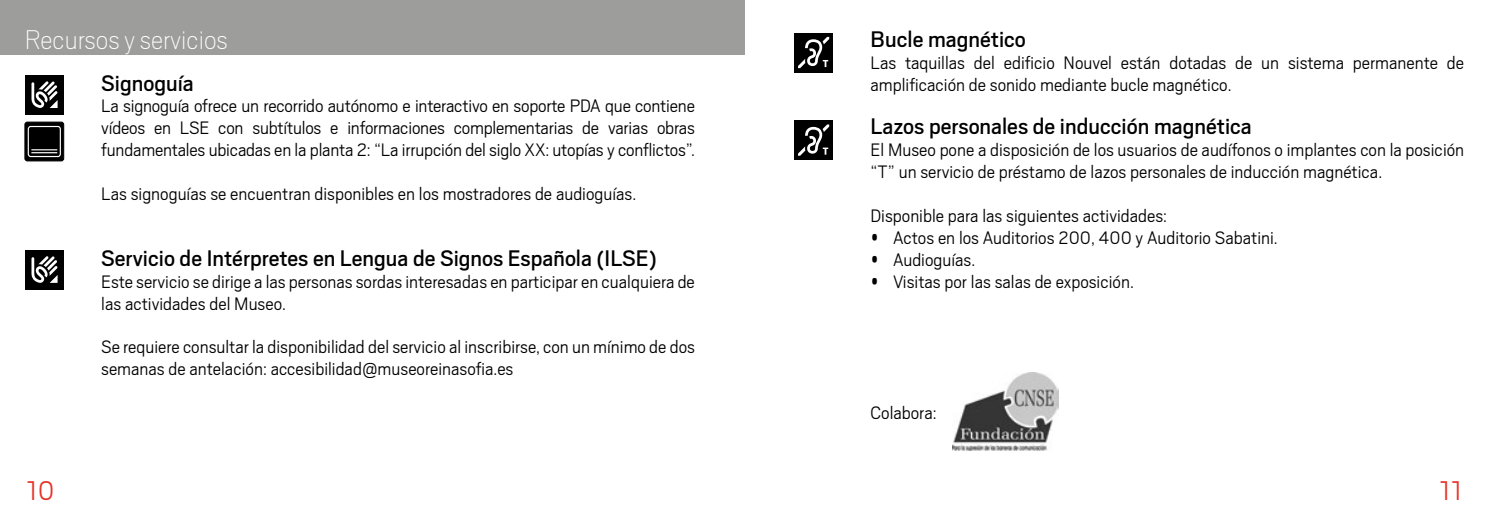
<style>
.page{position:relative;width:1489px;height:525px;background:#fff}
.page>*{position:absolute;margin:0;border:0;box-sizing:border-box;transform-origin:0 0}
.t1{font:100 30px "Scout";color:#fff}
.t2{font:300 30px "Scout";color:#e63329}
.t3{font:25px "Scout";color:#000}
.t4{font:300 20px/21.9px "Scout";color:#000}
</style>
<div class="page">
<div style="left:0;top:0;width:744px;height:54px;background:#9d9d9c"></div>
<div style="left:794px;top:120px;width:39px;height:39px;background:#000"></div>
<svg style="left:798px;top:124px;width:31px;height:32px"></svg>
<div style="left:794px;top:33px;width:39px;height:39px;background:#000"></div>
<svg style="left:798px;top:37px;width:31px;height:31px"></svg>
<div style="left:25px;top:75px;width:39px;height:39px;background:#000"></div>
<svg style="left:31px;top:81px;width:27px;height:27px"></svg>
<div style="left:25px;top:250px;width:39px;height:39px;background:#000"></div>
<svg style="left:31px;top:256px;width:27px;height:27px"></svg>
<svg style="left:25px;top:122px;width:39px;height:39px"></svg>
<div style="left:25px;top:122px;width:39px;height:39px;border:1px solid #000;border-radius:2px"></div>
<div style="left:28px;top:126px;width:32px;height:30px;background:#000;border-radius:3px"></div>
<div style="left:28px;top:126px;width:33px;height:31px;border:1px solid #fff;border-radius:3px"></div>
<svg style="left:31px;top:149px;width:26px;height:4px"></svg>
<img style="left:952px;top:372px;width:106px;height:78px">
<h1 class="t1" style="left:25px;top:20px;width:204px">Recursos y servicios</h1>
<p class="t3" style="left:101px;top:66px;width:94px">Signoguía</p>
<p class="t4" style="left:101px;top:94px;width:595px;text-align:justify">La signoguía ofrece un recorrido autónomo e interactivo en soporte PDA que contiene vídeos en LSE con subtítulos e informaciones complementarias de varias obras fundamentales ubicadas en la planta 2: “La irrupción del siglo XX: utopías y conflictos”.</p>
<p class="t4" style="left:101px;top:182px;width:536px">Las signoguías se encuentran disponibles en los mostradores de audioguías.</p>
<p class="t3" style="left:101px;top:241px;width:557px">Servicio de Intérpretes en Lengua de Signos Española (ILSE)</p>
<p class="t4" style="left:101px;top:269px;width:595px">Este servicio se dirige a las personas sordas interesadas en participar en cualquiera de las actividades del Museo.</p>
<p class="t4" style="left:101px;top:335px;width:595px">Se requiere consultar la disponibilidad del servicio al inscribirse, con un mínimo de dos semanas de antelación: accesibilidad@museoreinasofia.es</p>
<p class="t3" style="left:870px;top:23px;width:157px">Bucle magnético</p>
<p class="t4" style="left:870px;top:50px;width:595px">Las taquillas del edificio Nouvel están dotadas de un sistema permanente de amplificación de sonido mediante bucle magnético.</p>
<p class="t3" style="left:870px;top:110px;width:383px">Lazos personales de inducción magnética</p>
<p class="t4" style="left:870px;top:138px;width:595px">El Museo pone a disposición de los usuarios de audífonos o implantes con la posición “T” un servicio de préstamo de lazos personales de inducción magnética.</p>
<p class="t4" style="left:870px;top:204px;width:298px">Disponible para las siguientes actividades:</p>
<p class="t4" style="left:870px;top:225px;width:408px">• Actos en los Auditorios 200, 400 y Auditorio Sabatini.</p>
<p class="t4" style="left:870px;top:247px;width:106px">• Audioguías.</p>
<p class="t4" style="left:870px;top:269px;width:265px">• Visitas por las salas de exposición.</p>
<p class="t4" style="left:870px;top:400px;width:68px">Colabora:</p>
<h1 class="t2" style="left:27px;top:470px;width:30px">10</h1>
<h1 class="t2" style="left:1439px;top:470px;width:24px">11</h1>
</div>
